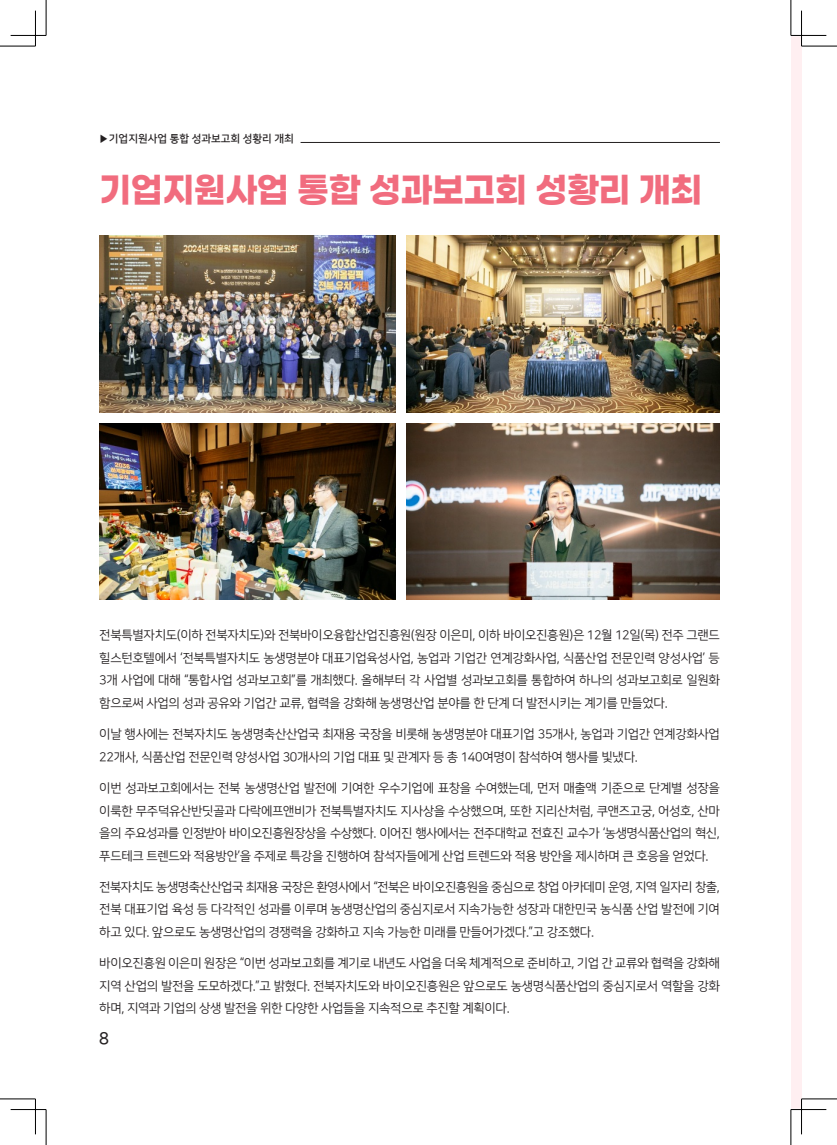
<style>
.page{position:relative;width:837px;height:1145px;background:#fff}
.page>*{position:absolute;margin:0;border:0;box-sizing:border-box;transform-origin:0 0}
.t1{font:700 35px "Gmarket Sans";letter-spacing:-.015em;color:#f16c7e;scale:.95 1}
.t2{font:500 15px "Gmarket Sans";color:#231f20}
.t3{font:12.5px/22.5px "Nanum Square R";letter-spacing:-.025em;color:#231f20;text-align:justify}
.t4{font:10.62px "Nanum Square B";color:#231f20}
</style>
<div class="page">
<div style="left:790px;top:35px;width:11px;height:1074px;background:#ffeff1"></div>
<img style="left:99px;top:236px;width:296px;height:176px">
<img style="left:99px;top:423px;width:296px;height:177px">
<img style="left:406px;top:236px;width:313px;height:176px">
<img style="left:406px;top:423px;width:313px;height:177px">
<hr style="left:300px;top:142px;width:419px;height:1px;background:#231f20">
<hr style="left:790px;top:1108px;width:36px;height:2px;background:#fff">
<hr style="left:800px;top:11px;width:2px;height:35px;background:#fff">
<hr style="left:800px;top:1098px;width:2px;height:36px;background:#fff">
<hr style="left:0;top:46px;width:35px;height:1px;background:#000">
<hr style="left:801px;top:46px;width:35px;height:1px;background:#000">
<hr style="left:0;top:1098px;width:35px;height:1px;background:#000">
<hr style="left:801px;top:1098px;width:35px;height:1px;background:#000">
<hr style="left:46px;top:0;width:1px;height:35px;background:#000">
<hr style="left:46px;top:1109px;width:1px;height:35px;background:#000">
<hr style="left:790px;top:0;width:1px;height:35px;background:#000">
<hr style="left:790px;top:1109px;width:1px;height:35px;background:#000">
<hr style="left:11px;top:35px;width:35px;height:1px;background:#000">
<hr style="left:790px;top:35px;width:36px;height:1px;background:#000">
<hr style="left:11px;top:1109px;width:35px;height:1px;background:#000">
<hr style="left:790px;top:1109px;width:36px;height:1px;background:#000">
<hr style="left:35px;top:11px;width:1px;height:35px;background:#000">
<hr style="left:35px;top:1098px;width:1px;height:36px;background:#000">
<hr style="left:801px;top:11px;width:1px;height:35px;background:#000">
<hr style="left:801px;top:1098px;width:1px;height:36px;background:#000">
<p class="t4" style="left:99px;top:133px;width:196px">▶기업지원사업 통합 성과보고회 성황리 개최</p>
<p class="t1" style="left:99px;top:171px;width:636px">기업지원사업 통합 성과보고회 성황리 개최</p>
<p class="t3" style="left:99px;top:624px;width:622px">전북특별자치도(이하 전북자치도)와 전북바이오융합산업진흥원(원장 이은미, 이하 바이오진흥원)은 12월 12일(목) 전주 그랜드 힐스턴호텔에서 ‘전북특별자치도 농생명분야 대표기업육성사업, 농업과 기업간 연계강화사업, 식품산업 전문인력 양성사업’ 등 3개 사업에 대해 “통합사업 성과보고회”를 개최했다. 올해부터 각 사업별 성과보고회를 통합하여 하나의 성과보고회로 일원화 함으로써 사업의 성과 공유와 기업간 교류, 협력을 강화해 농생명 산업 분야를 한 단계 더 발전시키는 계기를 만들었다.</p>
<p class="t3" style="left:99px;top:723px;width:622px">이날 행사에는 전북자치도 농생명축산산업국 최재용 국장을 비롯해 농생명분야 대표기업 35개사, 농업과 기업간 연계강화사업<br>22개사, 식품산업 전문인력 양성사업 30개사의 기업 대표 및 관계자 등 총 140여명 이 참석하여 행사를 빛냈다.</p>
<p class="t3" style="left:99px;top:777px;width:622px">이번 성과보고회에서는 전북 농생명산업 발전에 기여한 우수기업에 표창을 수여했는데, 먼저 매출액 기준으로 단계별 성장을 이룩한 무주덕유산반딧골과 다락에프앤비가 전북특별자치도 지사상을 수상했으며, 또한 지리산처럼, 쿠앤즈고궁, 어성호, 산마 을의 주요성과를 인정받아 바이오진흥원장상을 수상했다. 이어진 행사에서는 전주대학교 전효진 교수가 ‘농생명 식품산업의 혁신, 푸드테크 트렌드와 적용방안’을 주제로 특강을 진행하여 참석자들에게 산업 트렌드와 적용 방안을 제시하며 큰 호응을 얻었다.</p>
<p class="t3" style="left:99px;top:876px;width:622px">전북자치도 농생명 축산산업국 최재용 국장은 환영사에서 “전북은 바이오진흥원을 중심으로 창업 아카데미 운영, 지역 일자리 창출, 전북 대표기업 육성 등 다각적인 성과를 이루며 농생명산업의 중심지로서 지속가능한 성장과 대한민국 농식품 산업 발전에 기여 하고 있다. 앞으로도 농생명 산업의 경쟁력을 강화하고 지속 가능한 미래를 만들어가겠다.”고 강조했다.</p>
<p class="t3" style="left:99px;top:952px;width:622px">바이오진흥원 이은미 원장은 “이번 성과보고회를 계기로 내년도 사업을 더욱 체계적으로 준비하고, 기업 간 교류와 협력을 강화해 지역 산업의 발전을 도모하겠다.”고 밝혔다. 전북자치도와 바이오진흥원은 앞으로도 농생명 식품산업의 중심지로서 역할을 강화 하며, 지역과 기업의 상생 발전을 위한 다양한 사업들을 지속적으로 추진할 계획이다.</p>
<p class="t2" style="left:99px;top:1030px;width:11px">8</p>
</div>
